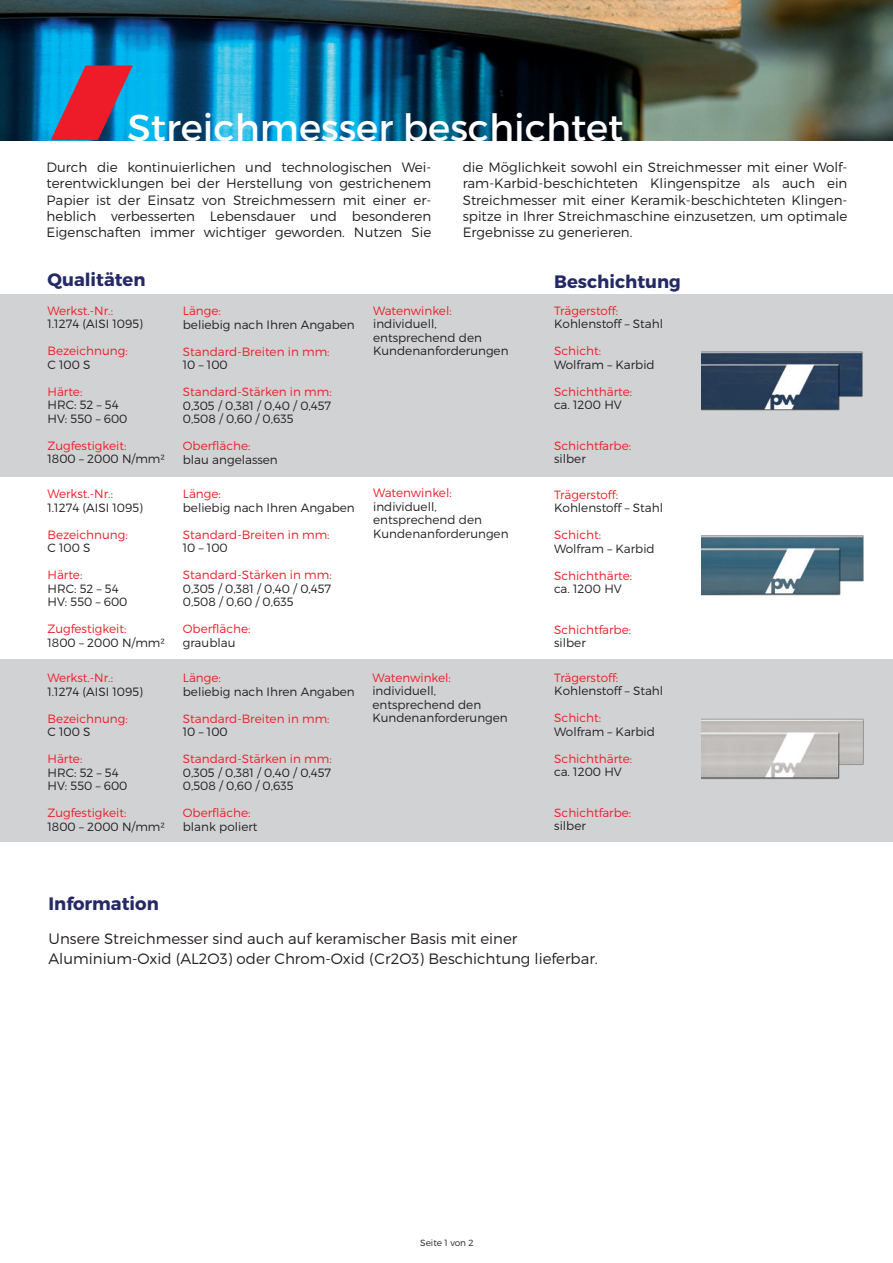
<style>
.page{position:relative;width:893px;height:1263px;background:#fff}
.page>*{position:absolute;margin:0;border:0;box-sizing:border-box;transform-origin:0 0}
.t1{font:37.5px "Montserrat";color:#fff}
.t2{font:700 18px "Montserrat";color:#252a66}
.t3{font:300 15px/19.5px "Montserrat";color:#231f20}
.t4{font:300 13.5px/16.2px "Montserrat";color:#231f20;text-align:justify}
.t5{font:300 12px/13.5px "Montserrat";color:#231f20}
.t6{font:300 12px "Montserrat";color:#ee1c28}
.t7{font:300 9px "Montserrat";color:#231f20}
</style>
<div class="page">
<img style="left:0;top:0;width:893px;height:140px">
<div style="left:0;top:659px;width:893px;height:183px;background:#d1d2d4"></div>
<div style="left:0;top:294px;width:893px;height:182px;background:#d1d2d4"></div>
<svg style="left:51px;top:65px;width:82px;height:75px;background:#885876"></svg>
<img style="left:701px;top:351px;width:162px;height:60px">
<img style="left:701px;top:535px;width:163px;height:61px">
<img style="left:701px;top:718px;width:163px;height:61px">
<h1 class="t1" style="left:128px;top:105px;width:497px">Streichmesser beschichtet</h1>
<p class="t4" style="left:47px;top:159px;width:386px">Durch die kontinuierlichen und technologischen Wei&shy;terentwicklungen bei der Herstellung von gestrichenem Papier ist der Einsatz von Streichmessern mit einer er&shy;heblich verbesserten Lebensdauer und besonderen Eigenschaften immer wichtiger geworden. Nutzen Sie</p>
<p class="t4" style="left:463px;top:159px;width:386px">die Möglichkeit sowohl ein Streichmesser mit einer Wolf&shy;ram-Karbid-beschichteten Klingenspitze als auch ein Streichmesser mit einer Keramik-beschichteten Klingen&shy;spitze in Ihrer Streichmaschine einzusetzen, um optimale Ergebnisse zu generieren.</p>
<h2 class="t2" style="left:47px;top:268px;width:100px">Qualitäten</h2>
<p class="t6" style="left:47px;top:303px;width:67px">Werkst.-Nr.:</p>
<p class="t5" style="left:47px;top:317px;width:97px">1.1274 (AISI 1095)</p>
<p class="t6" style="left:47px;top:344px;width:82px">Bezeichnung:</p>
<p class="t5" style="left:47px;top:358px;width:45px">C 100 S</p>
<p class="t6" style="left:47px;top:384px;width:36px">Härte:</p>
<p class="t5" style="left:47px;top:398px;width:81px">HRC: 52 – 54<br>HV: 550 – 600</p>
<p class="t6" style="left:47px;top:438px;width:80px">Zugfestigkeit:</p>
<p class="t5" style="left:47px;top:452px;width:119px">1800 – 2000 N/mm²</p>
<p class="t6" style="left:47px;top:486px;width:67px">Werkst.-Nr.:</p>
<p class="t5" style="left:47px;top:500px;width:97px">1.1274 (AISI 1095)</p>
<p class="t6" style="left:47px;top:527px;width:82px">Bezeichnung:</p>
<p class="t5" style="left:47px;top:541px;width:45px">C 100 S</p>
<p class="t6" style="left:47px;top:567px;width:36px">Härte:</p>
<p class="t5" style="left:47px;top:581px;width:81px">HRC: 52 – 54<br>HV: 550 – 600</p>
<p class="t6" style="left:47px;top:621px;width:80px">Zugfestigkeit:</p>
<p class="t5" style="left:47px;top:635px;width:119px">1800 – 2000 N/mm²</p>
<p class="t6" style="left:47px;top:671px;width:67px">Werkst.-Nr.:</p>
<p class="t5" style="left:47px;top:684px;width:97px">1.1274 (AISI 1095)</p>
<p class="t6" style="left:47px;top:711px;width:82px">Bezeichnung:</p>
<p class="t5" style="left:47px;top:725px;width:45px">C 100 S</p>
<p class="t6" style="left:47px;top:752px;width:36px">Härte:</p>
<p class="t5" style="left:47px;top:765px;width:81px">HRC: 52 – 54<br>HV: 550 – 600</p>
<p class="t6" style="left:47px;top:806px;width:80px">Zugfestigkeit:</p>
<p class="t5" style="left:47px;top:819px;width:119px">1800 – 2000 N/mm²</p>
<p class="t6" style="left:183px;top:304px;width:40px">Länge:</p>
<p class="t5" style="left:183px;top:318px;width:173px">beliebig nach Ihren Angaben</p>
<p class="t6" style="left:183px;top:344px;width:148px">Standard-Breiten in mm:</p>
<p class="t5" style="left:183px;top:358px;width:46px">10 – 100</p>
<p class="t6" style="left:183px;top:385px;width:150px">Standard-Stärken in mm:</p>
<p class="t5" style="left:183px;top:399px;width:150px">0,305 / 0,381 / 0,40 / 0,457<br>0,508 / 0,60 / 0,635</p>
<p class="t6" style="left:183px;top:439px;width:69px">Oberfläche:</p>
<p class="t5" style="left:183px;top:453px;width:96px">blau angelassen</p>
<p class="t6" style="left:183px;top:486px;width:40px">Länge:</p>
<p class="t5" style="left:183px;top:500px;width:173px">beliebig nach Ihren Angaben</p>
<p class="t6" style="left:183px;top:527px;width:148px">Standard-Breiten in mm:</p>
<p class="t5" style="left:183px;top:541px;width:46px">10 – 100</p>
<p class="t6" style="left:183px;top:567px;width:150px">Standard-Stärken in mm:</p>
<p class="t5" style="left:183px;top:581px;width:150px">0,305 / 0,381 / 0,40 / 0,457<br>0,508 / 0,60 / 0,635</p>
<p class="t6" style="left:183px;top:621px;width:69px">Oberfläche:</p>
<p class="t5" style="left:183px;top:635px;width:54px">graublau</p>
<p class="t6" style="left:183px;top:671px;width:40px">Länge:</p>
<p class="t5" style="left:183px;top:684px;width:173px">beliebig nach Ihren Angaben</p>
<p class="t6" style="left:183px;top:711px;width:148px">Standard-Breiten in mm:</p>
<p class="t5" style="left:183px;top:725px;width:46px">10 – 100</p>
<p class="t6" style="left:183px;top:752px;width:150px">Standard-Stärken in mm:</p>
<p class="t5" style="left:183px;top:765px;width:150px">0,305 / 0,381 / 0,40 / 0,457<br>0,508 / 0,60 / 0,635</p>
<p class="t6" style="left:183px;top:806px;width:69px">Oberfläche:</p>
<p class="t5" style="left:183px;top:819px;width:76px">blank poliert</p>
<p class="t6" style="left:373px;top:303px;width:80px">Watenwinkel:</p>
<p class="t5" style="left:373px;top:317px;width:137px">individuell, entsprechend den<br>Kundenanforderungen</p>
<p class="t6" style="left:373px;top:486px;width:80px">Watenwinkel:</p>
<p class="t5" style="left:373px;top:500px;width:137px">individuell, entsprechend den<br>Kundenanforderungen</p>
<p class="t6" style="left:372px;top:670px;width:80px">Watenwinkel:</p>
<p class="t5" style="left:372px;top:684px;width:137px">individuell, entsprechend den<br>Kundenanforderungen</p>
<h2 class="t2" style="left:554px;top:270px;width:128px">Beschichtung</h2>
<p class="t6" style="left:554px;top:303px;width:65px">Trägerstoff:</p>
<p class="t5" style="left:554px;top:317px;width:110px">Kohlenstoff – Stahl</p>
<p class="t6" style="left:554px;top:343px;width:48px">Schicht:</p>
<p class="t5" style="left:554px;top:357px;width:102px">Wolfram – Karbid</p>
<p class="t6" style="left:554px;top:384px;width:79px">Schichthärte:</p>
<p class="t5" style="left:554px;top:398px;width:69px">ca. 1200 HV</p>
<p class="t6" style="left:554px;top:438px;width:78px">Schichtfarbe:</p>
<p class="t5" style="left:554px;top:452px;width:33px">silber</p>
<p class="t6" style="left:554px;top:487px;width:65px">Trägerstoff:</p>
<p class="t5" style="left:554px;top:501px;width:110px">Kohlenstoff – Stahl</p>
<p class="t6" style="left:554px;top:527px;width:48px">Schicht:</p>
<p class="t5" style="left:554px;top:541px;width:102px">Wolfram – Karbid</p>
<p class="t6" style="left:554px;top:568px;width:79px">Schichthärte:</p>
<p class="t5" style="left:554px;top:582px;width:69px">ca. 1200 HV</p>
<p class="t6" style="left:554px;top:622px;width:78px">Schichtfarbe:</p>
<p class="t5" style="left:554px;top:636px;width:33px">silber</p>
<p class="t6" style="left:554px;top:670px;width:65px">Trägerstoff:</p>
<p class="t5" style="left:554px;top:684px;width:110px">Kohlenstoff – Stahl</p>
<p class="t6" style="left:554px;top:710px;width:48px">Schicht:</p>
<p class="t5" style="left:554px;top:724px;width:102px">Wolfram – Karbid</p>
<p class="t6" style="left:554px;top:751px;width:79px">Schichthärte:</p>
<p class="t5" style="left:554px;top:765px;width:69px">ca. 1200 HV</p>
<p class="t6" style="left:554px;top:805px;width:78px">Schichtfarbe:</p>
<p class="t5" style="left:554px;top:819px;width:33px">silber</p>
<h2 class="t2" style="left:49px;top:893px;width:112px">Information</h2>
<p class="t3" style="left:49px;top:929px;width:551px">Unsere Streichmesser sind auch auf keramischer Basis mit einer<br>Aluminium-Oxid (AL2O3) oder Chrom-Oxid (Cr2O3) Beschichtung lieferbar.</p>
<p class="t7" style="left:420px;top:1237px;width:55px">Seite 1 von 2</p>
</div>
